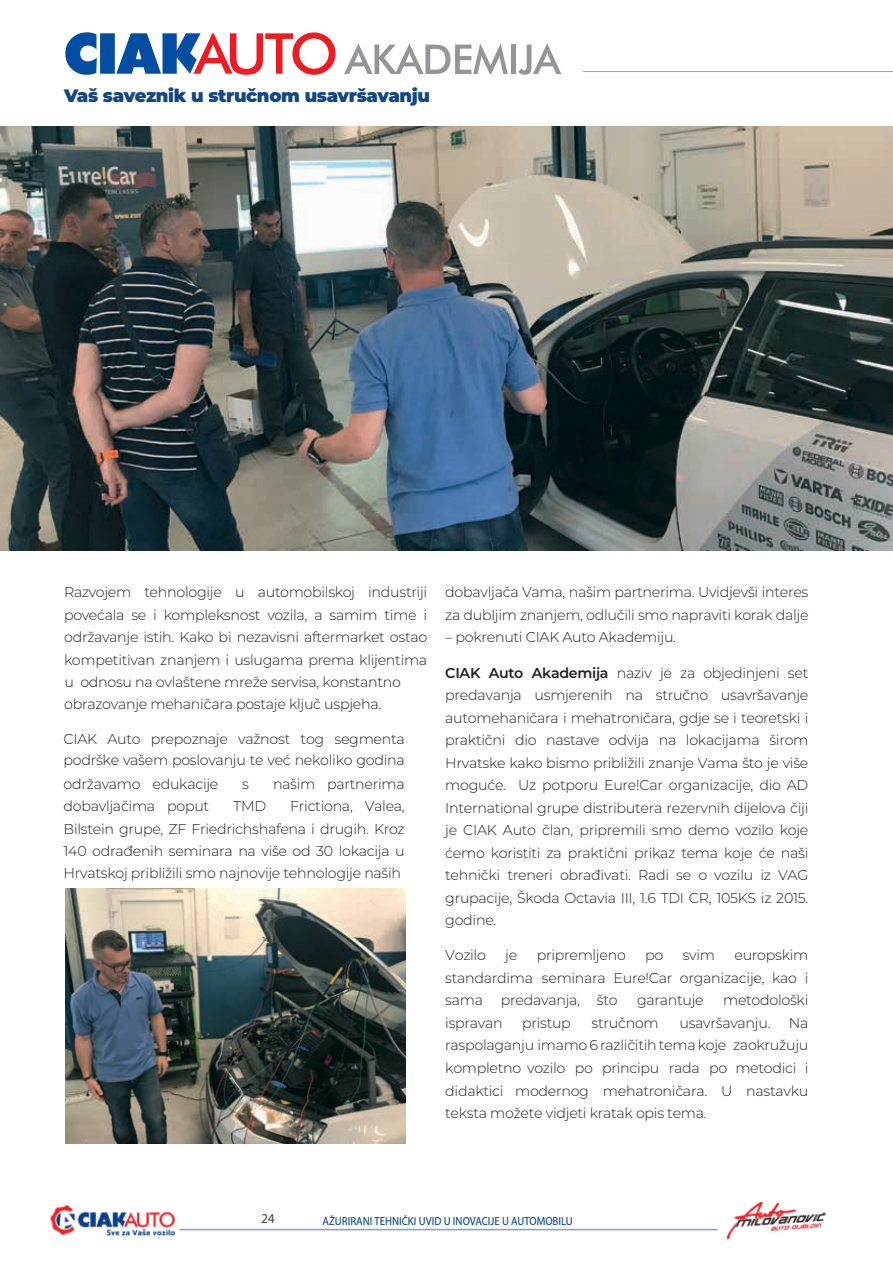
<style>
.page{position:relative;width:893px;height:1263px;background:#fff}
.page>*{position:absolute;margin:0;border:0;box-sizing:border-box;transform-origin:0 0}
.t1{font:900 18px "Montserrat";letter-spacing:-.02em;color:#134883}
.t2{font:300 14.25px/22.5px "Montserrat";letter-spacing:-.02em;color:#231f20;text-align:justify}
.t3{font:13.5px "Myriad Pro";color:#414142}
.t4{font:semi-condensed 11.7px "Myriad Pro";color:#013f88}
.s1{font-weight:600}
</style>
<div class="page">
<img style="left:0;top:126px;width:893px;height:424px">
<img style="left:65px;top:888px;width:340px;height:255px">
<svg style="left:65px;top:32px;width:271px;height:43px"></svg>
<svg style="left:344px;top:43px;width:164px;height:32px"></svg>
<hr style="left:511px;top:45px;width:4px;height:29px;background:#939598">
<svg style="left:518px;top:43px;width:43px;height:32px"></svg>
<hr style="left:583px;top:71px;width:310px;height:1px;background:#9fa6ab">
<img style="left:50px;top:1201px;width:777px;height:39px">
<p class="t1" style="left:64px;top:83px;width:367px">Vaš saveznik u stručnom usavršavanju</p>
<p class="t2" style="left:64px;top:581px;width:365px;text-align:left">Razvojem tehnologije u automobilskoj industriji povećala se i kompleksnost vozila, a samim time i održavanje istih. Kako bi nezavisni aftermarket ostao kompetitivan znanjem i uslugama prema klijentima u odnosu na ovlaštene mreže servisa, konstantno obrazovanje mehaničara postaje ključ uspjeha.</p>
<p class="t2" style="left:64px;top:727px;width:343px;line-height:21.8px">CIAK Auto prepoznaje važnost tog segmenta podrške vašem poslovanju te već nekoliko godina</p>
<p class="t2" style="left:64px;top:772px;width:156px">održavamo edukacije</p>
<p class="t2" style="left:242px;top:772px;width:8px">s</p>
<p class="t2" style="left:273px;top:772px;width:133px">našim partnerima</p>
<p class="t2" style="left:64px;top:794px;width:147px">dobavljačima poput</p>
<p class="t2" style="left:233px;top:794px;width:34px">TMD</p>
<p class="t2" style="left:64px;top:794px;width:343px;text-indent:227px">Frictiona, Valea, Bilstein grupe, ZF Friedrichshafena i drugih. Kroz 140 odrađenih seminara na više od 30 lokacija u Hrvatskoj približili smo najnovije tehnologije naših</p>
<p class="t2" style="left:445px;top:580px;width:365px;line-height:23.2px">dobavljača Vama, našim partnerima. Uvidjevši interes za dubljim znanjem, odlučili smo napraviti korak dalje</p>
<p class="t2" style="left:445px;top:626px;width:232px">– pokrenuti CIAK Auto Akademiju.</p>
<p class="t2" style="left:445px;top:661px;width:365px"><span class="s1">CIAK Auto Akademija</span> naziv je za objedinjeni set predavanja usmjerenih na stručno usavršavanje automehaničara i mehatroničara, gdje se i teoretski i praktični dio nastave odvija na lokacijama širom Hrvatske kako bismo približili znanje Vama što je više moguće. Uz potporu Eure!Car organizacije, dio AD International grupe distributera rezervnih dijelova čiji je CIAK Auto član, pripremili smo demo vozilo koje ćemo koristiti za praktični prikaz tema koje će naši tehnički treneri obrađivati. Radi se o vozilu iz VAG grupacije, Škoda Octavia III, 1.6 TDI CR, 105KS iz 2015. godine.</p>
<p class="t2" style="left:445px;top:944px;width:42px">Vozilo</p>
<p class="t2" style="left:505px;top:944px;width:14px">je</p>
<p class="t2" style="left:537px;top:944px;width:91px">pripremljeno</p>
<p class="t2" style="left:645px;top:944px;width:20px">po</p>
<p class="t2" style="left:683px;top:944px;width:34px">svim</p>
<p class="t2" style="left:445px;top:944px;width:365px;text-indent:289px">europskim standardima seminara Eure!Car organizacije, kao i sama</p>
<p class="t2" style="left:501px;top:988px;width:118px">predavanja, što</p>
<p class="t2" style="left:637px;top:988px;width:68px">garantuje</p>
<p class="t2" style="left:723px;top:988px;width:87px">metodološki</p>
<p class="t2" style="left:445px;top:1011px;width:59px">ispravan</p>
<p class="t2" style="left:522px;top:1011px;width:50px">pristup</p>
<p class="t2" style="left:592px;top:1011px;width:69px">stručnom</p>
<p class="t2" style="left:679px;top:1011px;width:93px">usavršavanju.</p>
<p class="t2" style="left:445px;top:1011px;width:365px;text-indent:343px">Na raspolaganju imamo 6 različitih tema koje zaokružuju kompletno vozilo po principu rada po metodici i didaktici modernog mehatroničara. U nastavku teksta možete vidjeti kratak opis tema.</p>
<p class="t3" style="left:261px;top:1211px;width:15px">24</p>
<p class="t4" style="left:323px;top:1214px;width:252px">AŽURIRANI TEHNIČKI UVID U INOVACIJE U AUTOMOBILU</p>
</div>
